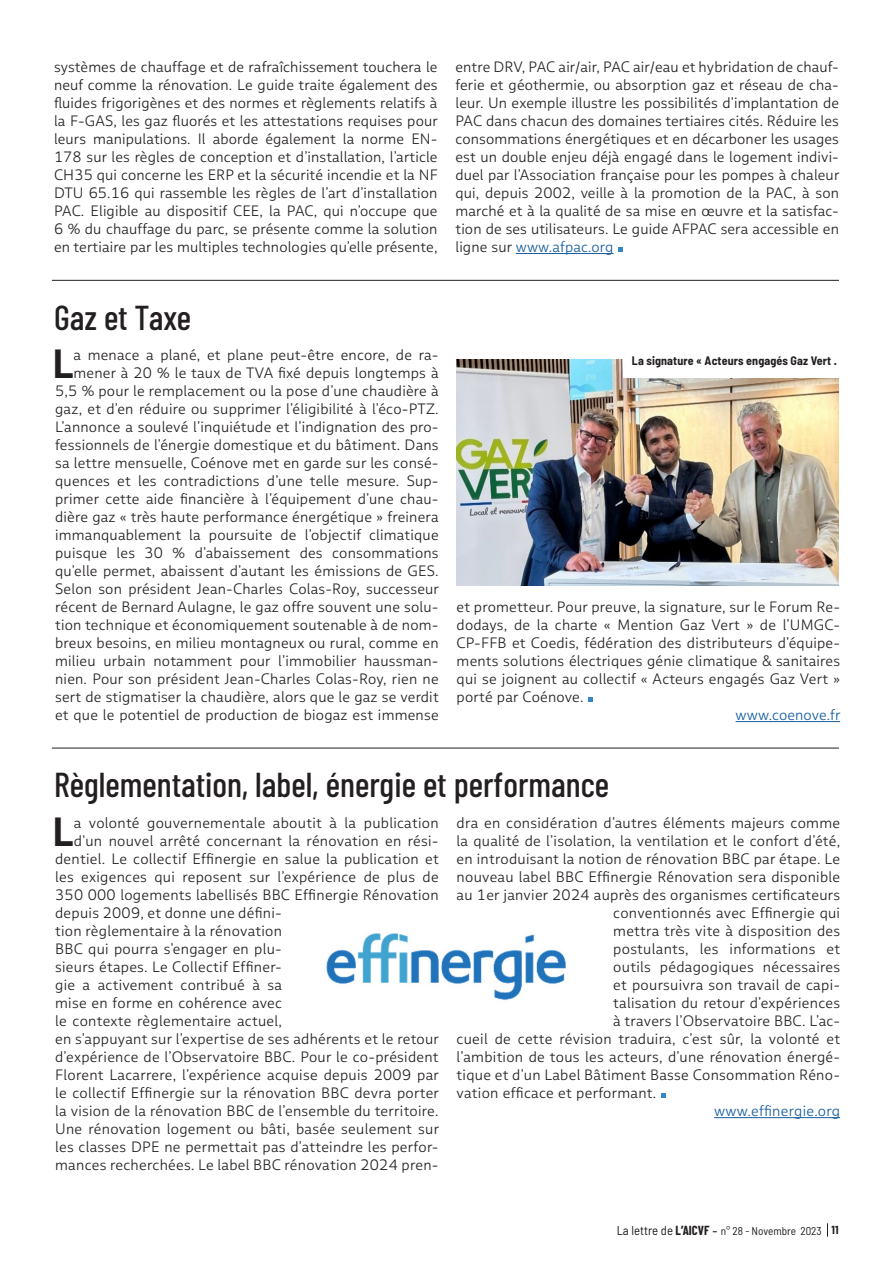
<style>
.page{position:relative;width:893px;height:1263px;background:#fff}
.page>*{position:absolute;margin:0;border:0;box-sizing:border-box;transform-origin:0 0}
.texte_courant_actu{font:700 40.65px "Multiple Sans Pro";color:#231f20}
.titre_actu{font:500 34.5px "Barlow Condensed";color:#231f20}
.texte_courant_actu-2{font:300 15px/18px "Multiple Sans Pro";letter-spacing:.015em;color:#231f20;text-align:justify}
.texte_courant_actu-3{font:300 15px "Multiple Sans Pro";letter-spacing:.01em;color:#175d9e}
.légendes{font:700 semi-condensed 12px "Barlow";letter-spacing:.01em;color:#231f20}
.t1{font:semi-condensed 11.25px "Barlow";color:#231f20}
.s1{color:#175d9e}
.s2{font-size:12.75px}
.s3{font-family:"Barlow Condensed";font-weight:700;font-stretch:normal;font-size:12.75px}
.s4{font-family:"Multiple Sans Pro";font-stretch:normal;font-size:12.75px}
.s5{font-weight:700;font-size:11.4px}
</style>
<div class="page">
<svg style="left:827px;top:1223px;width:1px;height:13px"></svg>
<hr style="left:736px;top:721px;width:104px;height:1px;background:#175d9e">
<svg style="left:588px;top:697px;width:5px;height:5px"></svg>
<hr style="left:714px;top:1117px;width:126px;height:1px;background:#175d9e">
<svg style="left:661px;top:1093px;width:4px;height:5px"></svg>
<hr style="left:516px;top:253px;width:98px;height:1px;background:#175d9e">
<svg style="left:618px;top:247px;width:4px;height:5px"></svg>
<hr style="left:52px;top:280px;width:787px;height:1px;background:#231f20">
<hr style="left:52px;top:748px;width:787px;height:1px;background:#231f20">
<img style="left:457px;top:360px;width:382px;height:225px">
<img style="left:326px;top:933px;width:240px;height:67px">
<div style="left:623px;top:344px;width:224px;height:34px;background:#fff"></div>
<p class="texte_courant_actu-2" style="left:54px;top:58px;width:385px">systèmes de chauffage et de rafraîchissement touchera le neuf comme la rénovation. Le guide traite également des fluides frigorigènes et des normes et règlements relatifs à la F-GAS, les gaz fluorés et les attestations requises pour leurs manipulations. Il aborde également la norme EN-178 sur les règles de conception et d’installation, l’article CH35 qui concerne les ERP et la sécurité incendie et la NF DTU 65.16 qui rassemble les règles de l’art d’installation PAC. Eligible au dispositif CEE, la PAC, qui n’occupe que 6 % du chauffage du parc, se présente comme la solution en tertiaire par les multiples technologies qu’elle présente,</p>
<p class="texte_courant_actu-2" style="left:455px;top:58px;width:385px">entre DRV, PAC air/air, PAC air/eau et hybridation de chauf&shy;ferie et géothermie, ou absorption gaz et réseau de cha&shy;leur. Un exemple illustre les possibilités d’implantation de PAC dans chacun des domaines tertiaires cités. Réduire les consommations énergétiques et en décarboner les usages est un double enjeu déjà engagé dans le logement indivi&shy;duel par l’Association française pour les pompes à chaleur qui, depuis 2002, veille à la promotion de la PAC, à son marché et à la qualité de sa mise en œuvre et la satisfac&shy;tion de ses utilisateurs. Le guide AFPAC sera accessible en ligne sur <span class="s1">www.afpac.org</span></p>
<p class="titre_actu" style="left:54px;top:293px;width:138px">Gaz et Taxe</p>
<p class="texte_courant_actu-2" style="left:55px;top:346px;width:385px;text-align:right">a menace a plané, et plane peut-être encore, de ra&shy;mener à 20 % le taux de TVA fixé depuis longtemps à 5,5 % pour le remplacement ou la pose d’une chaudière à gaz, et d’en réduire ou supprimer l’éligibilité à l’éco-PTZ.<br>L’annonce a soulevé l’inquiétude et l’indignation des pro&shy;fessionnels de l’énergie domestique et du bâtiment. Dans sa lettre mensuelle, Coénove met en garde sur les consé&shy;quences et les contradictions d’une telle mesure. Sup&shy;primer cette aide financière à l’équipement d’une chau&shy;dière gaz « très haute performance énergétique » freinera immanquablement la poursuite de l’objectif climatique puisque les 30 % d’abaissement des consommations qu’elle permet, abaissent d’autant les émissions de GES.<br>Selon son président Jean-Charles Colas-Roy, successeur récent de Bernard Aulagne, le gaz offre souvent une solu&shy;tion technique et économiquement soutenable à de nom&shy;breux besoins, en milieu montagneux ou rural, comme en milieu urbain notamment pour l’immobilier haussman&shy;nien. Pour son président Jean-Charles Colas-Roy, rien ne sert de stigmatiser la chaudière, alors que le gaz se verdit et que le potentiel de production de biogaz est immense</p>
<p class="texte_courant_actu" style="left:52px;top:338px;width:23px">L</p>
<p class="légendes" style="left:632px;top:353px;width:207px">La signature « Acteurs engagés Gaz Vert .</p>
<p class="texte_courant_actu-2" style="left:457px;top:598px;width:385px">et prometteur. Pour preuve, la signature, sur le Forum Re&shy;dodays, de la charte « Mention Gaz Vert » de l’UMGC-CP-FFB et Coedis, fédération des distributeurs d’équipe&shy;ments solutions électriques génie climatique &amp; sanitaires qui se joignent au collectif « Acteurs engagés Gaz Vert » porté par Coénove.</p>
<p class="texte_courant_actu-3" style="left:736px;top:706px;width:106px">www.coenove.fr</p>
<p class="titre_actu" style="left:54px;top:760px;width:557px">Règlementation, label, énergie et performance</p>
<p class="texte_courant_actu" style="left:52px;top:806px;width:23px">L</p>
<p class="texte_courant_actu-2" style="left:74px;top:814px;width:366px">a volonté gouvernementale aboutit à la publication</p>
<p class="texte_courant_actu-2" style="left:74px;top:832px;width:366px">d'un nouvel arrêté concernant la rénovation en rési-</p>
<p class="texte_courant_actu-2" style="left:55px;top:850px;width:385px">dentiel. Le collectif Effinergie en salue la publication et</p>
<p class="texte_courant_actu-2" style="left:55px;top:868px;width:385px">les exigences qui reposent sur l’expérience de plus de</p>
<p class="texte_courant_actu-2" style="left:55px;top:886px;width:385px">350 000 logements labellisés BBC Effinergie Rénovation</p>
<p class="texte_courant_actu-2" style="left:55px;top:904px;width:228px">depuis 2009, et donne une défini-</p>
<p class="texte_courant_actu-2" style="left:55px;top:922px;width:228px">tion règlementaire à la rénovation</p>
<p class="texte_courant_actu-2" style="left:55px;top:940px;width:228px">BBC qui pourra s’engager en plu-</p>
<p class="texte_courant_actu-2" style="left:55px;top:958px;width:228px">sieurs étapes. Le Collectif Effiner-</p>
<p class="texte_courant_actu-2" style="left:55px;top:976px;width:228px">gie a activement contribué à sa</p>
<p class="texte_courant_actu-2" style="left:55px;top:994px;width:228px">mise en forme en cohérence avec</p>
<p class="texte_courant_actu-2" style="left:55px;top:1012px;width:228px">le contexte règlementaire actuel,</p>
<p class="texte_courant_actu-2" style="left:55px;top:1030px;width:385px">en s’appuyant sur l’expertise de ses adhérents et le retour</p>
<p class="texte_courant_actu-2" style="left:55px;top:1048px;width:385px">d’expérience de l’Observatoire BBC. Pour le co-président</p>
<p class="texte_courant_actu-2" style="left:55px;top:1066px;width:385px">Florent Lacarrere, l’expérience acquise depuis 2009 par</p>
<p class="texte_courant_actu-2" style="left:55px;top:1084px;width:385px">le collectif Effinergie sur la rénovation BBC devra porter</p>
<p class="texte_courant_actu-2" style="left:55px;top:1102px;width:385px">la vision de la rénovation BBC de l’ensemble du territoire.</p>
<p class="texte_courant_actu-2" style="left:55px;top:1120px;width:385px">Une rénovation logement ou bâti, basée seulement sur</p>
<p class="texte_courant_actu-2" style="left:55px;top:1138px;width:385px">les classes DPE ne permettait pas d’atteindre les perfor-</p>
<p class="texte_courant_actu-2" style="left:55px;top:1156px;width:385px">mances recherchées. Le label BBC rénovation 2024 pren-</p>
<p class="texte_courant_actu-2" style="left:457px;top:814px;width:385px">dra en considération d’autres éléments majeurs comme</p>
<p class="texte_courant_actu-2" style="left:457px;top:832px;width:385px">la qualité de l’isolation, la ventilation et le confort d’été,</p>
<p class="texte_courant_actu-2" style="left:457px;top:850px;width:385px">en introduisant la notion de rénovation BBC par étape. Le</p>
<p class="texte_courant_actu-2" style="left:457px;top:868px;width:385px">nouveau label BBC Effinergie Rénovation sera disponible</p>
<p class="texte_courant_actu-2" style="left:457px;top:886px;width:385px">au 1er janvier 2024 auprès des organismes certificateurs</p>
<p class="texte_courant_actu-2" style="left:613px;top:904px;width:228px">conventionnés avec Effinergie qui</p>
<p class="texte_courant_actu-2" style="left:613px;top:922px;width:228px">mettra très vite à disposition des</p>
<p class="texte_courant_actu-2" style="left:613px;top:940px;width:228px">postulants, les informations et</p>
<p class="texte_courant_actu-2" style="left:613px;top:958px;width:228px">outils pédagogiques nécessaires</p>
<p class="texte_courant_actu-2" style="left:613px;top:976px;width:228px">et poursuivra son travail de capi-</p>
<p class="texte_courant_actu-2" style="left:613px;top:994px;width:228px">talisation du retour d’expériences</p>
<p class="texte_courant_actu-2" style="left:613px;top:1012px;width:228px">à travers l’Observatoire BBC. L’ac-</p>
<p class="texte_courant_actu-2" style="left:457px;top:1030px;width:385px">cueil de cette révision traduira, c’est sûr, la volonté et</p>
<p class="texte_courant_actu-2" style="left:457px;top:1048px;width:385px">l’ambition de tous les acteurs, d’une rénovation énergé-</p>
<p class="texte_courant_actu-2" style="left:457px;top:1066px;width:385px">tique et d’un Label Bâtiment Basse Consommation Réno-</p>
<p class="texte_courant_actu-2" style="left:457px;top:1084px;width:201px">vation efficace et performant.</p>
<p class="texte_courant_actu-3" style="left:714px;top:1102px;width:128px">www.effinergie.org</p>
<p class="t1" style="left:617px;top:1224px;width:223px"><span class="s2">La lettre de</span> <span class="s3">L’AICVF</span> <span class="s4">-</span> n° 28 - Novembre 2023 <span class="s5">11</span></p>
</div>
